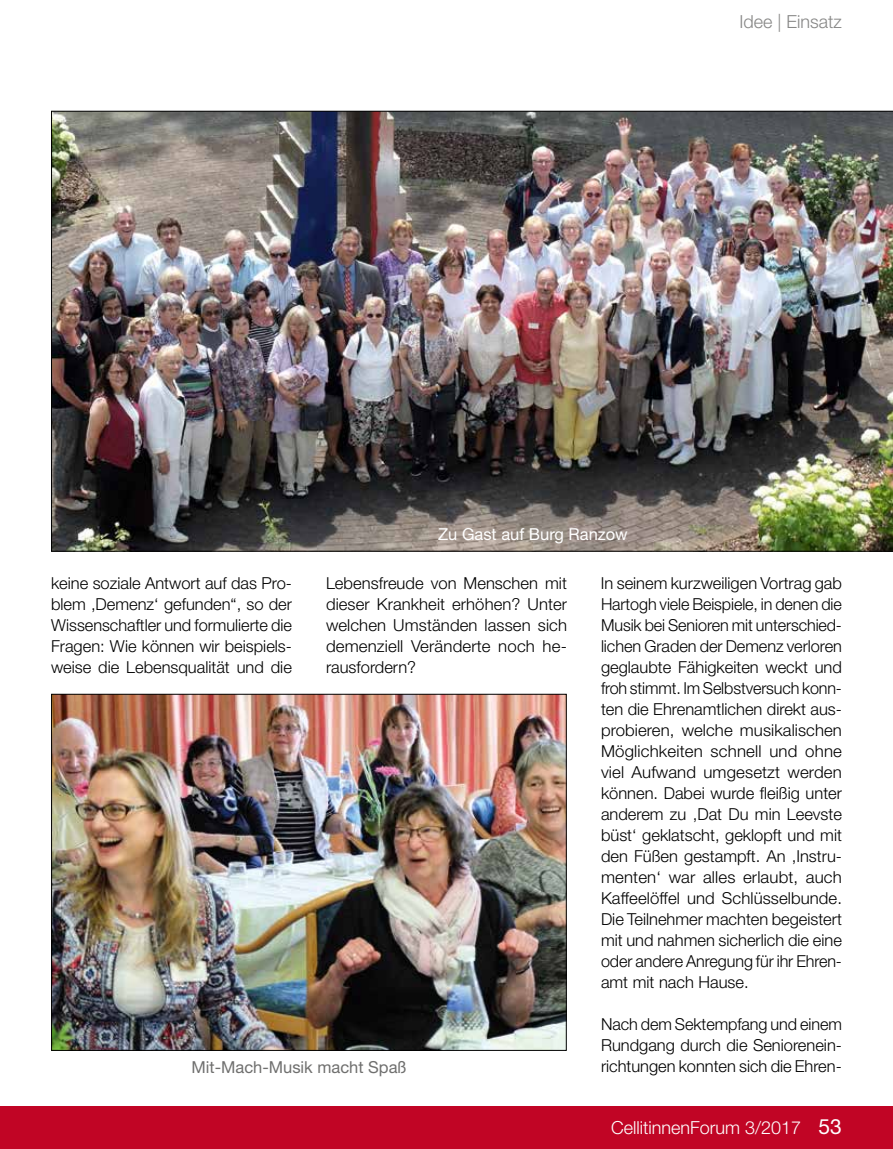
<style>
.page{position:relative;width:893px;height:1149px;background:#fff}
.page>*{position:absolute;margin:0;border:0;box-sizing:border-box;transform-origin:0 0}
.t1{font:300 18px "Helvetica Neue LT Std";color:#fff}
.t2{font:300 18px "Helvetica Neue LT Std";color:#878786}
.t3{font:300 16.5px/21px "Helvetica Neue LT Std";color:#000;text-align:justify}
.t4{font:16.5px "Helvetica Neue LT Std";color:#6f6f6e}
.t5{font:16.5px "Helvetica Neue LT Std";color:#fff}
.s1{font-weight:400;font-size:21px}
</style>
<div class="page">
<img style="left:51px;top:111px;width:842px;height:440px">
<img style="left:53px;top:695px;width:512px;height:353px">
<div style="left:0;top:1106px;width:893px;height:42px;background:#c10525"></div>
<p class="t2" style="left:740px;top:10px;width:104px">Idee | Einsatz</p>
<p class="t5" style="left:438px;top:524px;width:191px">Zu Gast auf Burg Ranzow</p>
<p class="t3" style="left:51px;top:572px;width:243px">keine soziale Antwort auf das Pro&shy;blem ‚Demenz‘ gefunden“, so der Wissenschaftler und formulierte die Fragen: Wie können wir beispiels&shy;weise die Lebensqualität und die</p>
<p class="t3" style="left:326px;top:572px;width:243px">Lebensfreude von Menschen mit dieser Krankheit erhöhen? Unter welchen Umständen lassen sich demenziell Veränderte noch he&shy;rausfordern?</p>
<p class="t3" style="left:601px;top:572px;width:243px">In seinem kurzweiligen Vortrag gab Hartogh viele Beispiele, in denen die Musik bei Senioren mit unterschied&shy;lichen Graden der Demenz verloren geglaubte Fähigkeiten weckt und froh stimmt. Im Selbstversuch konn&shy;ten die Ehrenamtlichen direkt aus&shy;probieren, welche musikalischen Möglichkeiten schnell und ohne viel Aufwand umgesetzt werden können. Dabei wurde fleißig unter anderem zu ‚Dat Du min Leevste büst‘ geklatscht, geklopft und mit den Füßen gestampft. An ‚Instru&shy;menten‘ war alles erlaubt, auch Kaffeelöffel und Schlüsselbunde.<br>Die Teilnehmer machten begeistert mit und nahmen sicherlich die eine oder andere Anregung für ihr Ehren&shy;amt mit nach Hause.</p>
<p class="t3" style="left:601px;top:1013px;width:243px">Nach dem Sektempfang und einem Rundgang durch die Seniorenein&shy;richtungen konnten sich die Ehren-</p>
<p class="t4" style="left:191px;top:1056px;width:217px">Mit-Mach-Musik macht Spaß</p>
<p class="t1" style="left:611px;top:1116px;width:232px">CellitinnenForum 3/2017 <span class="s1">53</span></p>
</div>
